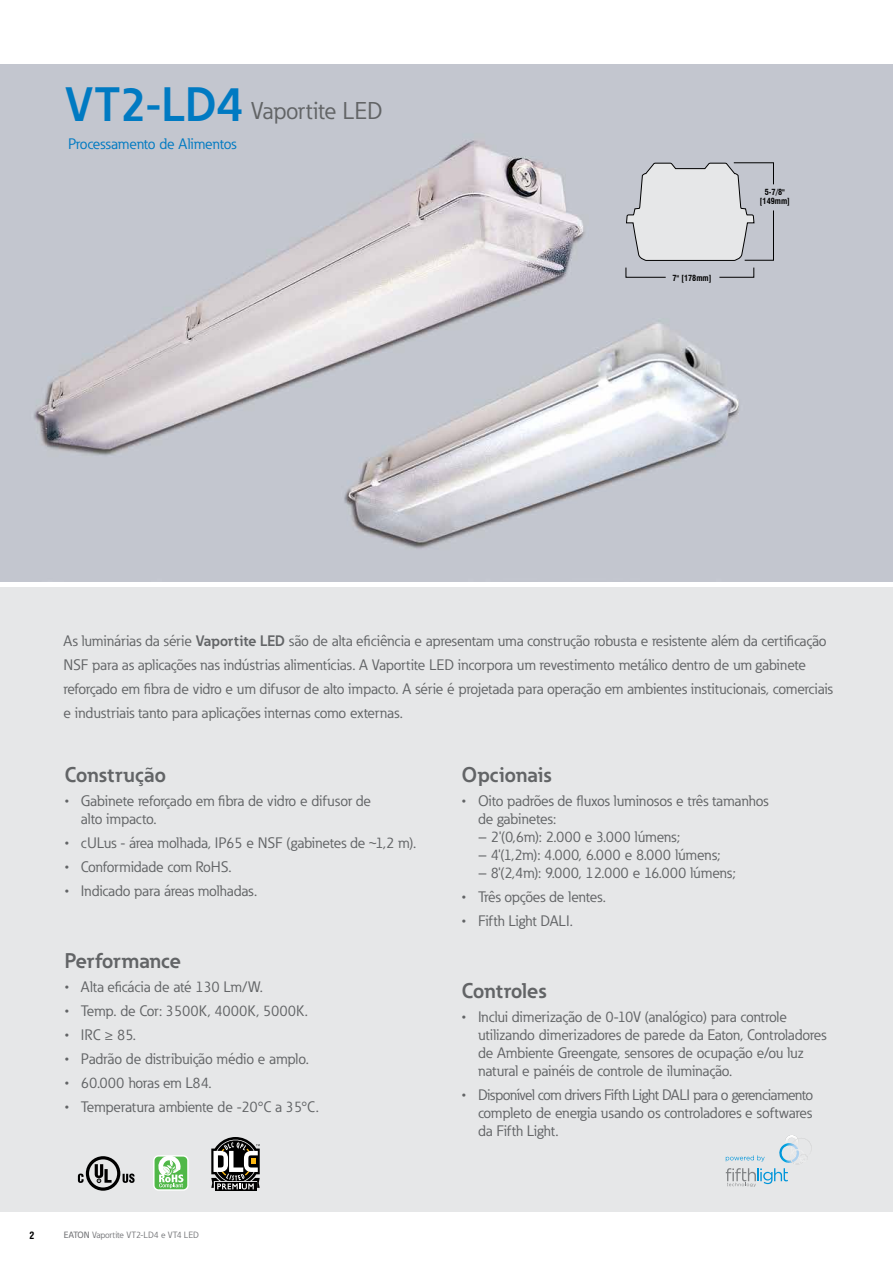
<style>
.page{position:relative;width:893px;height:1276px;background:#fff}
.page>*{position:absolute;margin:0;border:0;box-sizing:border-box;transform-origin:0 0}
.t1{font:24px "Eaton";letter-spacing:-.005em;color:#626466}
.t2{font:700 21px "Eaton";color:#626466}
.t3{font:15px/18px "Eaton";color:#626466}
.t4{font:15px "Eaton";color:#007ac2}
.t5{font:15px "Eaton";letter-spacing:-.02em;color:#626466}
.t6{font:700 condensed 9.75px "Swiss 721 BT";color:#000}
.t7{font:9px "Eaton";color:#77787b}
.t8{font:700 condensed 8.25px/9.6px "Swiss 721 BT";color:#000;text-align:center}
.s1{font-weight:700;font-size:47.7px;color:#007ac2}
.s2{font-weight:700}
.s3{font-family:"Myriad Pro"}
.s4{font-weight:500}
</style>
<div class="page">
<div style="left:0;top:587px;width:893px;height:625px;background:#e6e7e8"></div>
<img style="left:0;top:65px;width:893px;height:516px">
<svg style="left:719px;top:267px;width:36px;height:11px"></svg>
<svg style="left:625px;top:267px;width:41px;height:11px"></svg>
<svg style="left:626px;top:162px;width:148px;height:99px;background:#d2d4d7"></svg>
<svg style="left:726px;top:1135px;width:86px;height:52px"></svg>
<svg style="left:78px;top:1156px;width:57px;height:34px"></svg>
<svg style="left:153px;top:1155px;width:36px;height:35px"></svg>
<div style="left:155px;top:1156px;width:32px;height:33px;background:#50b848;border-radius:4px"></div>
<svg style="left:153px;top:1155px;width:31px;height:33px"></svg>
<svg style="left:215px;top:1189px;width:41px;height:1px"></svg>
<svg style="left:211px;top:1137px;width:49px;height:52px;background:#706f6b"></svg>
<h1 class="t1" style="left:65px;top:96px;width:319px"><span class="s1">VT2-LD4</span> Vaportite LED</h1>
<p class="t4" style="left:68px;top:134px;width:170px">Processamento de Alimentos</p>
<p class="t8" style="left:672px;top:273px;width:40px">7" [178mm]</p>
<p class="t8" style="left:760px;top:187px;width:32px">5-7/8" [149mm]</p>
<p class="t3" style="left:64px;top:629px;width:771px;line-height:24px">As luminárias da série <span class="s2">Vaportite LED</span> são de alta eficiência e apresentam uma construção robusta e resistente além da certificação NSF para as aplicações nas indústrias alimentícias. A Vaportite LED incorpora um revestimento metálico dentro de um gabinete reforçado em fibra de vidro e um difusor de alto impacto. A série é projetada para operação em ambientes institucionais, comerciais e industriais tanto para aplicações internas como externas.</p>
<h2 class="t2" style="left:65px;top:761px;width:102px">Construção</h2>
<p class="t3" style="left:81px;top:792px;width:292px;text-indent:-16px">• Gabinete reforçado em fibra de vidro e difusor de alto impacto.</p>
<p class="t3" style="left:65px;top:834px;width:353px">• cULus - área molhada, IP65 e NSF (gabinetes de ~1,2 m).</p>
<p class="t3" style="left:65px;top:858px;width:168px">• Conformidade com RoHS.</p>
<p class="t3" style="left:65px;top:882px;width:194px">• Indicado para áreas molhadas.</p>
<h2 class="t2" style="left:65px;top:947px;width:118px">Performance</h2>
<p class="t3" style="left:65px;top:978px;width:199px">• Alta eficácia de até 130 Lm/W.</p>
<p class="t3" style="left:65px;top:1002px;width:245px">• Temp. de Cor: 3500K, 4000K, 5000K.</p>
<p class="t3" style="left:65px;top:1026px;width:73px">• IRC <span class="s3">≥</span> 85.</p>
<p class="t3" style="left:65px;top:1050px;width:246px">• Padrão de distribuição médio e amplo.</p>
<p class="t3" style="left:65px;top:1074px;width:148px">• 60.000 horas em L84.</p>
<p class="t3" style="left:65px;top:1098px;width:255px">• Temperatura ambiente de -20°C a 35°C.</p>
<p class="t6" style="left:30px;top:1230px;width:6px">2</p>
<p class="t7" style="left:64px;top:1229px;width:137px"><span class="s4">EATON</span> Vaportite VT2-LD4 e VT4 LED</p>
<h2 class="t2" style="left:462px;top:761px;width:91px">Opcionais</h2>
<p class="t3" style="left:478px;top:792px;width:292px;text-indent:-16px">• Oito padrões de fluxos luminosos e três tamanhos de gabinetes:</p>
<p class="t3" style="left:478px;top:828px;width:203px">– 2'(0,6m): 2.000 e 3.000 lúmens;</p>
<p class="t3" style="left:478px;top:846px;width:244px">– 4'(1,2m): 4.000, 6.000 e 8.000 lúmens;</p>
<p class="t3" style="left:478px;top:864px;width:259px">– 8'(2,4m): 9.000, 12.000 e 16.000 lúmens;</p>
<p class="t5" style="left:462px;top:887px;width:146px">• Três opções de lentes.</p>
<p class="t3" style="left:462px;top:912px;width:112px">• Fifth Light DALI.</p>
<h2 class="t2" style="left:462px;top:977px;width:86px">Controles</h2>
<p class="t3" style="left:478px;top:1008px;width:350px;text-indent:-16px">• Inclui dimerização de 0-10V (analógico) para controle utilizando dimerizadores de parede da Eaton, Controladores de Ambiente Greengate, sensores de ocupação e/ou luz natural e painéis de controle de iluminação.</p>
<p class="t3" style="left:478px;top:1086px;width:337px;text-align:justify;text-indent:-16px">• Disponível com drivers Fifth Light DALI para o gerenciamento completo de energia usando os controladores e softwares da Fifth Light.</p>
</div>
